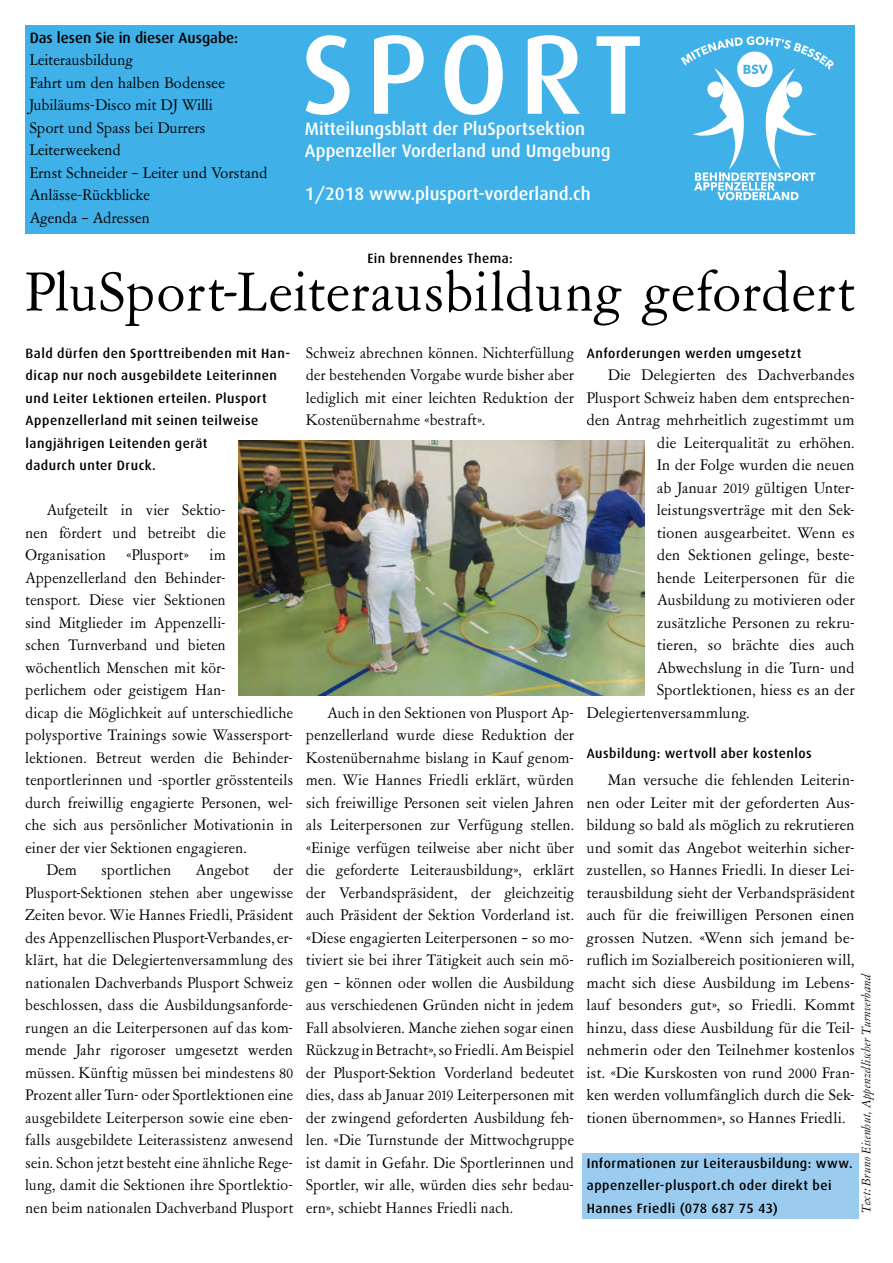
<style>
.page{position:relative;width:893px;height:1263px;background:#fff}
.page>*{position:absolute;margin:0;border:0;box-sizing:border-box;transform-origin:0 0}
.t1{font:500 112.5px "Dax";letter-spacing:.1em;color:#fff}
.t2{font:54px "Garamont Amsterdam BQ";letter-spacing:.025em;color:#000}
.t3{font:500 18px "Dax";color:#fff}
.Lauftext_m_Einzug{font:15px/22.5px "Garamont Amsterdam BQ";letter-spacing:.02em;color:#000;text-align:justify}
.t4{font:500 15px "Dax";color:#000}
.Lead{font:500 13.5px/22.5px "Dax";letter-spacing:.035em;color:#000}
.untertitel{font:500 13.5px "Dax";letter-spacing:.035em;color:#000}
.bildautorenschaft{font:italic 12px "Garamont Amsterdam BQ";letter-spacing:.035em;color:#000}
</style>
<div class="page">
<div style="left:583px;top:1153px;width:276px;height:65px;background:#9bccef"></div>
<div style="left:26px;top:26px;width:829px;height:208px;background:#3fb1e8"></div>
<svg style="left:681px;top:36px;width:152px;height:164px"></svg>
<img style="left:239px;top:440px;width:405px;height:256px">
<p class="t4" style="left:30px;top:29px;width:210px">Das lesen Sie in dieser Ausgabe:</p>
<p class="Lauftext_m_Einzug" style="left:30px;top:49px;width:105px">Leiterausbildung</p>
<p class="Lauftext_m_Einzug" style="left:30px;top:71px;width:197px">Fahrt um den halben Bodensee</p>
<p class="Lauftext_m_Einzug" style="left:30px;top:94px;width:185px">Jubiläums-Disco mit DJ Willi</p>
<p class="Lauftext_m_Einzug" style="left:30px;top:116px;width:177px">Sport und Spass bei Durrers</p>
<p class="Lauftext_m_Einzug" style="left:30px;top:139px;width:93px">Leiterweekend</p>
<p class="Lauftext_m_Einzug" style="left:30px;top:161px;width:239px">Ernst Schneider – Leiter und Vorstand</p>
<p class="Lauftext_m_Einzug" style="left:30px;top:184px;width:122px">Anlässe-Rückblicke</p>
<p class="Lauftext_m_Einzug" style="left:30px;top:206px;width:122px">Agenda – Adressen</p>
<p class="t1" style="left:301px;top:12px;width:343px">SPORT</p>
<p class="t3" style="left:305px;top:119px;width:282px">Mitteilungsblatt der PluSportsektion</p>
<p class="t3" style="left:305px;top:141px;width:307px">Appenzeller Vorderland und Umgebung</p>
<p class="t3" style="left:305px;top:184px;width:287px">1/2018 www.plusport-vorderland.ch</p>
<p class="Lead" style="left:367px;top:247px;width:147px">Ein brennendes Thema:</p>
<p class="t2" style="left:26px;top:260px;width:831px">PluSport-Leiterausbildung gefordert</p>
<p class="Lauftext_m_Einzug" style="left:306px;top:341px;width:269px">Schweiz abrechnen können. Nichterfüllung der bestehenden Vorgabe wurde bisher aber lediglich mit einer leichten Reduktion der Kostenübernahme «bestraft».</p>
<p class="Lead" style="left:26px;top:342px;width:266px">Bald dürfen den Sporttreibenden mit Han&shy;dicap nur noch ausgebildete Leiterinnen und Leiter Lektionen erteilen. Plusport Appenzellerland mit seinen teilweise langjährigen Leitenden gerät<br>dadurch unter Druck.</p>
<p class="Lauftext_m_Einzug" style="left:26px;top:499px;width:202px;text-indent:21px">Aufgeteilt in vier Sektio&shy;nen fördert und betreibt die Organisation</p>
<p class="untertitel" style="left:587px;top:346px;width:216px">Anforderungen werden umgesetzt</p>
<p class="Lauftext_m_Einzug" style="left:608px;top:364px;width:248px">Die Delegierten des Dachverbandes</p>
<p class="Lauftext_m_Einzug" style="left:587px;top:386px;width:269px">Plusport Schweiz haben dem entsprechen-</p>
<p class="Lauftext_m_Einzug" style="left:587px;top:409px;width:269px">den Antrag mehrheitlich zugestimmt um</p>
<p class="Lauftext_m_Einzug" style="left:657px;top:431px;width:199px">die Leiterqualität zu erhöhen.</p>
<p class="Lauftext_m_Einzug" style="left:657px;top:454px;width:199px">In der Folge wurden die neuen</p>
<p class="Lauftext_m_Einzug" style="left:657px;top:476px;width:199px">ab Januar 2019 gültigen Unter-</p>
<p class="Lauftext_m_Einzug" style="left:657px;top:499px;width:199px">leistungsverträge mit den Sek-</p>
<p class="Lauftext_m_Einzug" style="left:657px;top:521px;width:199px">tionen ausgearbeitet. Wenn es</p>
<p class="Lauftext_m_Einzug" style="left:657px;top:544px;width:199px">den Sektionen gelinge, beste-</p>
<p class="Lauftext_m_Einzug" style="left:657px;top:566px;width:199px">hende Leiterpersonen für die</p>
<p class="Lauftext_m_Einzug" style="left:657px;top:589px;width:199px">Ausbildung zu motivieren oder</p>
<p class="Lauftext_m_Einzug" style="left:657px;top:611px;width:199px">zusätzliche Personen zu rekru-</p>
<p class="Lauftext_m_Einzug" style="left:657px;top:634px;width:199px">tieren, so brächte dies auch</p>
<p class="Lauftext_m_Einzug" style="left:657px;top:656px;width:199px">Abwechslung in die Turn- und</p>
<p class="Lauftext_m_Einzug" style="left:657px;top:679px;width:199px">Sportlektionen, hiess es an der</p>
<p class="Lauftext_m_Einzug" style="left:587px;top:701px;width:164px">Delegiertenversammlung.</p>
<p class="untertitel" style="left:587px;top:746px;width:227px">Ausbildung: wertvoll aber kostenlos</p>
<p class="Lauftext_m_Einzug" style="left:587px;top:769px;width:269px;text-indent:21px">Man versuche die fehlenden Leiterin&shy;nen oder Leiter mit der geforderten Aus&shy;bildung so bald als möglich zu rekrutieren und somit das Angebot weiterhin sicher&shy;zustellen, so Hannes Friedli. In dieser Lei&shy;terausbildung sieht der Verbandspräsident auch für die freiwilligen Personen einen grossen Nutzen. «Wenn sich jemand be&shy;ruflich im Sozialbereich positionieren will, macht sich diese Ausbildung im Lebens&shy;lauf besonders gut», so Friedli. Kommt hinzu, dass diese Ausbildung für die Teil&shy;nehmerin oder den Teilnehmer kostenlos ist. «Die Kurskosten von rund 2000 Fran&shy;ken werden vollumfänglich durch die Sek&shy;tionen übernommen», so Hannes Friedli.</p>
<p class="Lead" style="left:587px;top:1152px;width:267px">Informationen zur Leiterausbildung: www. appenzeller-plusport.ch oder direkt bei<br>Hannes Friedli (078 687 75 43)</p>
<p class="Lauftext_m_Einzug" style="left:126px;top:544px;width:64px">«Plusport»</p>
<p class="Lauftext_m_Einzug" style="left:26px;top:544px;width:269px;text-align:left;text-indent:184px">im Appenzellerland den Behinder-<br>tensport. Diese vier Sektionen<br>sind Mitglieder im Appenzelli-<br>schen Turnverband und bieten wöchentlich Menschen mit kör-<br>perlichem oder geistigem Han-<br>dicap die Möglichkeit auf unterschiedliche polysportive Trainings sowie Wassersport&shy;lektionen. Betreut werden die Behinder&shy;tenportlerinnen und -sportler grösstenteils durch freiwillig engagierte Personen, wel&shy;che sich aus persönlicher Motivationin in einer der vier Sektionen engagieren.</p>
<p class="Lauftext_m_Einzug" style="left:47px;top:859px;width:32px">Dem</p>
<p class="Lauftext_m_Einzug" style="left:102px;top:859px;width:71px">sportlichen</p>
<p class="Lauftext_m_Einzug" style="left:196px;top:859px;width:55px">Angebot</p>
<p class="Lauftext_m_Einzug" style="left:306px;top:701px;width:269px;text-indent:21px">Auch in den Sektionen von Plusport Ap&shy;penzellerland wurde diese Reduktion der Kostenübernahme bislang in Kauf genom&shy;men. Wie Hannes Friedli erklärt, würden sich freiwillige Personen seit vielen Jahren als Leiterpersonen zur Verfügung stellen. «Einige verfügen teilweise aber nicht über die geforderte Leiterausbildung», erklärt der Verbandspräsident, der gleichzeitig auch Präsident der Sektion Vorderland ist. «Diese engagierten Leiterpersonen – so mo&shy;tiviert sie bei ihrer Tätigkeit auch sein mö&shy;gen – können oder wollen die Ausbildung aus verschiedenen Gründen nicht in jedem Fall absolvieren. Manche ziehen sogar einen Rückzug in Betracht», so Friedli. Am Beispiel der Plusport-Sektion Vorderland bedeutet dies, dass ab Januar 2019 Leiterpersonen mit der zwingend geforderten Ausbildung feh&shy;len. «Die Turnstunde der Mittwochgruppe ist damit in Gefahr. Die Sportlerinnen und Sportler, wir alle, würden dies sehr bedau&shy;ern», schiebt Hannes Friedli nach.</p>
<p class="Lauftext_m_Einzug" style="left:26px;top:859px;width:269px;text-indent:248px">der Plusport-Sektionen stehen aber ungewisse Zeiten bevor. Wie Hannes Friedli, Präsident des Appenzellischen Plusport-Verbandes, er&shy;klärt, hat die Delegiertenversammlung des nationalen Dachverbands Plusport Schweiz beschlossen, dass die Ausbildungsanforde&shy;rungen an die Leiterpersonen auf das kom&shy;mende Jahr rigoroser umgesetzt werden müssen. Künftig müssen bei mindestens 80<br>Prozent aller Turn- oder Sportlektionen eine ausgebildete Leiterperson sowie eine eben&shy;falls ausgebildete Leiterassistenz anwesend sein. Schon jetzt besteht eine ähnliche Rege&shy;lung, damit die Sektionen ihre Sportlektio&shy;nen beim nationalen Dachverband Plusport</p>
<p class="bildautorenschaft" style="left:859px;top:1213px;width:240px;rotate:-90deg">Text: Bruno Eisenhut, Appenzellischer Turnverband</p>
</div>
